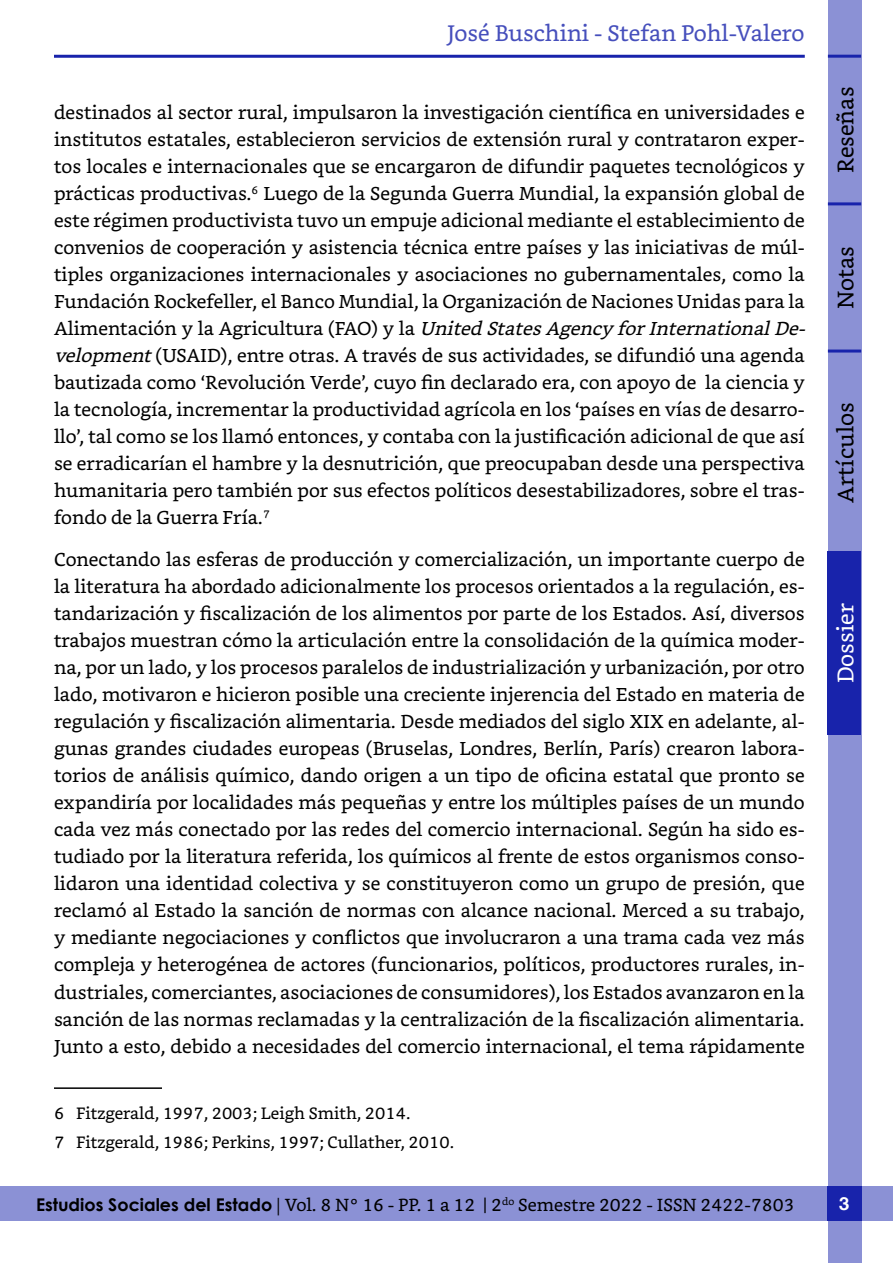
<style>
.page{position:relative;width:893px;height:1263px;background:#fff}
.page>*{position:absolute;margin:0;border:0;box-sizing:border-box;transform-origin:0 0}
.t1{font:22.5px "Bookerly";color:#464fbc}
.t2{font:22.5px "Bookerly";color:#000}
.t3{font:22.5px "Bookerly";color:#fff}
.Cuerpo{font:18.75px/27px "Bookerly";color:#000}
.t4{font:700 18px "Helvetica Neue";color:#fff}
.t5{font:17.55px "Bookerly";color:#000}
.Notas_al_pie{font:16.5px "Bookerly";color:#000}
.s1{font-style:italic}
.s2{font-family:"Century Gothic";font-weight:700}
.s3{font-family:"Minion Pro"}
</style>
<div class="page">
<div style="left:0;top:1187px;width:893px;height:34px;background:#8b91d5"></div>
<div style="left:828px;top:0;width:33px;height:1263px;background:#8b91d5"></div>
<div style="left:828px;top:551px;width:33px;height:184px;background:#1823ab"></div>
<hr style="left:828px;top:202px;width:33px;height:3px;background:#1823ab">
<hr style="left:828px;top:350px;width:33px;height:3px;background:#1823ab">
<div style="left:827px;top:1187px;width:34px;height:34px;background:#1823ab"></div>
<hr style="left:54px;top:55px;width:751px;height:3px;background:#1823ab">
<hr style="left:828px;top:55px;width:33px;height:3px;background:#1823ab">
<hr style="left:54px;top:1087px;width:108px;height:2px;background:#000">
<p class="t1" style="left:447px;top:20px;width:359px">José Buschini - Stefan Pohl-Valero</p>
<p class="Cuerpo" style="left:54px;top:99px;width:759px">destinados al sector rural, impulsaron la investigación científica en universidades e institutos estatales, establecieron servicios de extensión rural y contrataron exper&shy;tos locales e internacionales que se encargaron de difundir paquetes tecnológicos y prácticas productivas.<sup>6</sup> Luego de la Segunda Guerra Mundial, la expansión global de este régimen productivista tuvo un empuje adicional mediante el establecimiento de convenios de cooperación y asistencia técnica entre países y las iniciativas de múl&shy;tiples organizaciones internacionales y asociaciones no gubernamentales, como la Fundación Rockefeller, el Banco Mundial, la Organización de Naciones Unidas para la A l i m e n t a c i ó n y l a A g r i c u l t u r a ( FA O ) y l a <span class="s1">UnitedStatesAgencyforInternationalDe&shy;velopment</span>(USAID), entre otras. A través de sus actividades, se difundió una agenda bautizada como ‘Revolución Verde’, cuyo fin declarado era, con apoyo de la ciencia y la tecnología, incrementar la productividad agrícola en los ‘países en vías de desarro&shy;llo’, tal como se los llamó entonces, y contaba con la justificación adicional de que así se erradicarían el hambre y la desnutrición, que preocupaban desde una perspectiva humanitaria pero también por sus efectos políticos desestabilizadores, sobre el tras&shy;fondo de la Guerra Fría.<sup>7</sup></p>
<p class="Cuerpo" style="left:54px;top:546px;width:752px;text-align:justify">Conectando las esferas de producción y comercialización, un importante cuerpo de la literatura ha abordado adicionalmente los procesos orientados a la regulación, es&shy;tandarización y fiscalización de los alimentos por parte de los Estados. Así, diversos trabajos muestran cómo la articulación entre la consolidación de la química moder&shy;na, por un lado, y los procesos paralelos de industrialización y urbanización, por otro lado, motivaron e hicieron posible una creciente injerencia del Estado en materia de regulación y fiscalización alimentaria. Desde mediados del siglo XIX en adelante, al&shy;gunas grandes ciudades europeas (Bruselas, Londres, Berlín, París) crearon labora&shy;torios de análisis químico, dando origen a un tipo de oficina estatal que pronto se expandiría por localidades más pequeñas y entre los múltiples países de un mundo cada vez más conectado por las redes del comercio internacional. Según ha sido es&shy;tudiado por la literatura referida, los químicos al frente de estos organismos conso&shy;lidaron una identidad colectiva y se constituyeron como un grupo de presión, que reclamó al Estado la sanción de normas con alcance nacional. Merced a su trabajo, y mediante negociaciones y conflictos que involucraron a una trama cada vez más compleja y heterogénea de actores (funcionarios, políticos, productores rurales, in&shy;dustriales, comerciantes, asociaciones de consumidores), los Estados avanzaron en la sanción de las normas reclamadas y la centralización de la fiscalización alimentaria.<br>Junto a esto, debido a necesidades del comercio internacional, el tema rápidamente</p>
<p class="Notas_al_pie" style="left:54px;top:1103px;width:358px">6 Fitzgerald, 1997, 2003; Leigh Smith, 2014.</p>
<p class="Notas_al_pie" style="left:54px;top:1133px;width:402px">7 Fitzgerald, 1986; Perkins, 1997; Cullather, 2010.</p>
<p class="t5" style="left:36px;top:1194px;width:760px"><span class="s2">Estudios Sociales del Estado</span> <span class="s3">|</span> Vol. 8 N° 16 - PP. 1 a 12 | 2<sup>do</sup> Semestre 2022 - ISSN 2422-7803</p>
<p class="t2" style="left:833px;top:173px;width:88px;rotate:-90deg">Reseñas</p>
<p class="t2" style="left:833px;top:309px;width:65px;rotate:-90deg">Notas</p>
<p class="t2" style="left:833px;top:503px;width:102px;rotate:-90deg">Artículos</p>
<p class="t3" style="left:833px;top:683px;width:82px;rotate:-90deg">Dossier</p>
<p class="t4" style="left:839px;top:1192px;width:12px">3</p>
</div>
